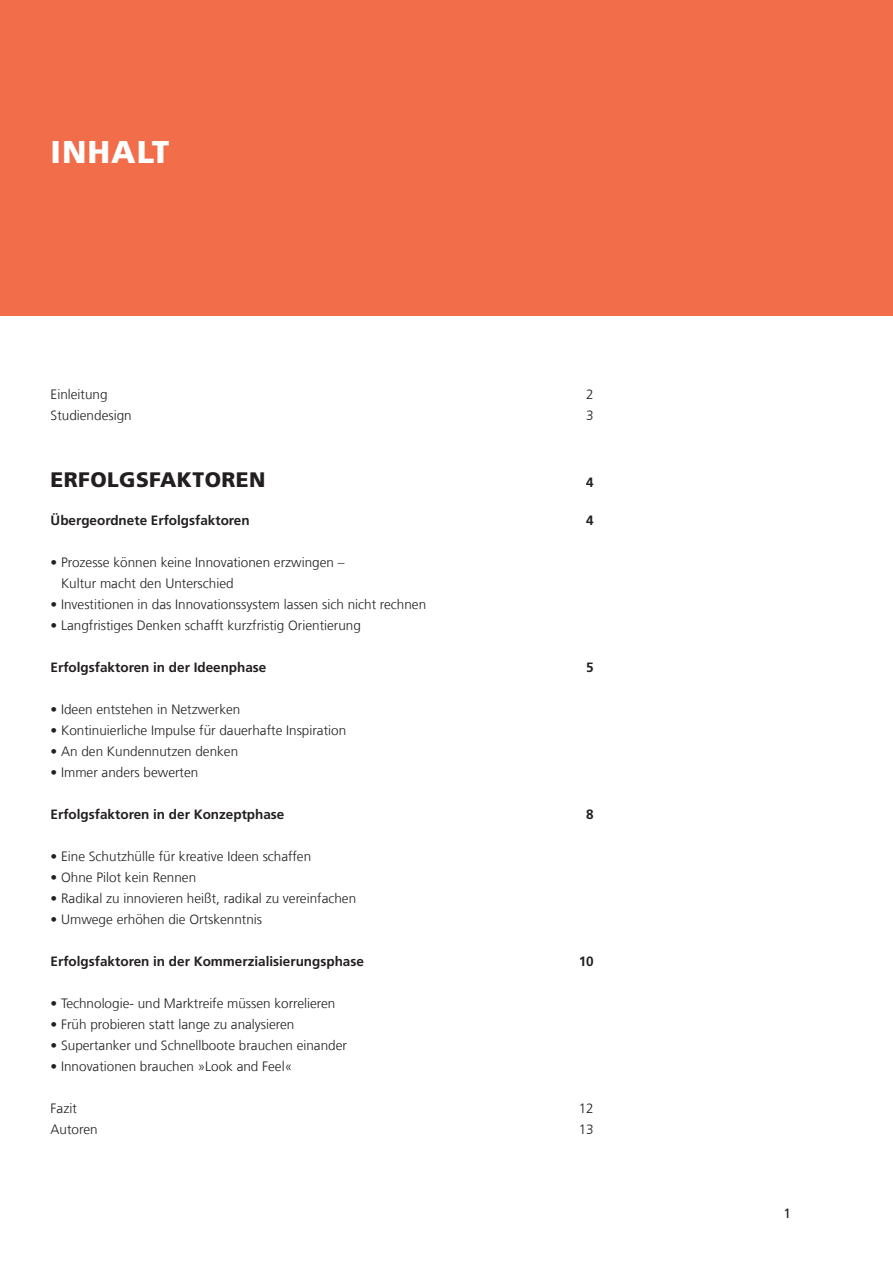
<style>
.page{position:relative;width:893px;height:1263px;background:#fff}
.page>*{position:absolute;margin:0;border:0;box-sizing:border-box;transform-origin:0 0}
._03_Standardüberschr{font:900 31.5px "Frutiger LT Com";letter-spacing:.03em;color:#fff}
.Überschrift_14p{font:900 21px "Frutiger LT Com";letter-spacing:.02em;color:#231f20}
._06_Fließtext{font:300 13.5px "Frutiger LT Com";color:#231f20}
._06_Fließtext-2{font:700 13.5px "Frutiger LT Com";color:#231f20}
.Aufzählung_1_Ordnung{font:300 13.5px/21px "Frutiger LT Com";color:#231f20}
._07_Zwischenüberschr{font:700 13.5px "Frutiger LT Com";color:#231f20}
.t1{font:13.5px "Frutiger LT Com";color:#231f20}
.Überschrift_14p-2{font:700 13.5px "Frutiger LT Com";color:#231f20}
</style>
<div class="page">
<div style="left:0;top:0;width:893px;height:315px;background:#f26d4a"></div>
<p class="_03_Standardüberschr" style="left:51px;top:133px;width:120px">INHALT</p>
<p class="_06_Fließtext" style="left:51px;top:386px;width:59px">Einleitung</p>
<p class="_06_Fließtext" style="left:586px;top:386px;width:9px">2</p>
<p class="_06_Fließtext" style="left:51px;top:407px;width:83px">Studiendesign</p>
<p class="_06_Fließtext" style="left:586px;top:407px;width:9px">3</p>
<p class="Überschrift_14p" style="left:51px;top:467px;width:216px">ERFOLGSFAKTOREN</p>
<p class="Überschrift_14p-2" style="left:586px;top:475px;width:9px">4</p>
<p class="_06_Fließtext-2" style="left:51px;top:512px;width:201px">Übergeordnete Erfolgsfaktoren</p>
<p class="_06_Fließtext-2" style="left:586px;top:512px;width:9px">4</p>
<p class="Aufzählung_1_Ordnung" style="left:61px;top:552px;width:285px;text-indent:-10px">• Prozesse können keine Innovationen erzwingen –<br>Kultur macht den Unterschied</p>
<p class="_06_Fließtext" style="left:51px;top:596px;width:377px">• Investitionen in das Innovationssystem lassen sich nicht rechnen</p>
<p class="_06_Fließtext" style="left:51px;top:617px;width:312px">• Langfristiges Denken schafft kurzfristig Orientierung</p>
<p class="_07_Zwischenüberschr" style="left:51px;top:659px;width:217px">Erfolgsfaktoren in der Ideenphase</p>
<p class="_07_Zwischenüberschr" style="left:586px;top:659px;width:9px">5</p>
<p class="_06_Fließtext" style="left:51px;top:701px;width:191px">• Ideen entstehen in Netzwerken</p>
<p class="_06_Fließtext" style="left:51px;top:722px;width:297px">• Kontinuierliche Impulse für dauerhafte Inspiration</p>
<p class="_06_Fließtext" style="left:51px;top:743px;width:189px">• An den Kundennutzen denken</p>
<p class="_06_Fließtext" style="left:51px;top:764px;width:149px">• Immer anders bewerten</p>
<p class="_06_Fließtext-2" style="left:51px;top:806px;width:235px">Erfolgsfaktoren in der Konzeptphase</p>
<p class="_06_Fließtext-2" style="left:586px;top:806px;width:9px">8</p>
<p class="_06_Fließtext" style="left:51px;top:848px;width:262px">• Eine Schutzhülle für kreative Ideen schaffen</p>
<p class="_06_Fließtext" style="left:51px;top:869px;width:147px">• Ohne Pilot kein Rennen</p>
<p class="_06_Fließtext" style="left:51px;top:890px;width:307px">• Radikal zu innovieren heißt, radikal zu vereinfachen</p>
<p class="_06_Fließtext" style="left:51px;top:911px;width:213px">• Umwege erhöhen die Ortskenntnis</p>
<p class="_06_Fließtext-2" style="left:51px;top:953px;width:315px">Erfolgsfaktoren in der Kommerzialisierungsphase</p>
<p class="_06_Fließtext-2" style="left:579px;top:953px;width:17px">10</p>
<p class="_06_Fließtext" style="left:51px;top:995px;width:286px">• Technologie- und Marktreife müssen korrelieren</p>
<p class="_06_Fließtext" style="left:51px;top:1016px;width:245px">• Früh probieren statt lange zu analysieren</p>
<p class="_06_Fließtext" style="left:51px;top:1037px;width:298px">• Supertanker und Schnellboote brauchen einander</p>
<p class="_06_Fließtext" style="left:51px;top:1058px;width:243px">• Innovationen brauchen »Look and Feel«</p>
<p class="_06_Fließtext" style="left:51px;top:1100px;width:28px">Fazit</p>
<p class="_06_Fließtext" style="left:579px;top:1100px;width:17px">12</p>
<p class="_06_Fließtext" style="left:51px;top:1121px;width:49px">Autoren</p>
<p class="_06_Fließtext" style="left:579px;top:1121px;width:17px">13</p>
<p class="t1" style="left:783px;top:1205px;width:9px">1</p>
</div>
